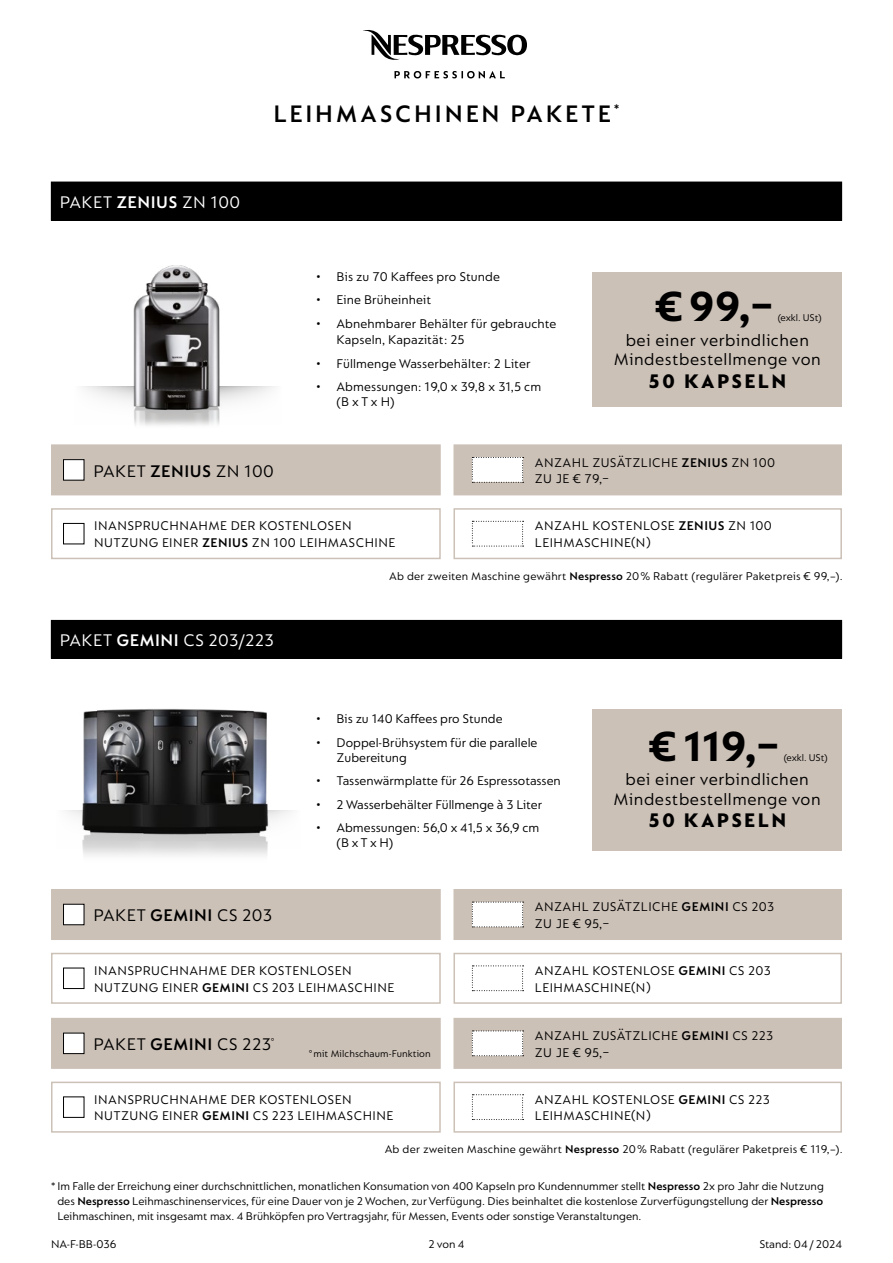
<style>
.page{position:relative;width:893px;height:1263px;background:#fff}
.page>*{position:absolute;margin:0;border:0;box-sizing:border-box;transform-origin:0 0}
.t1{font:700 45px "Nespresso Lucas";color:#000}
.t2{font:600 25.5px "Nespresso Lucas";letter-spacing:.11em;color:#000}
.t3{font:21px "Nespresso Lucas Xtra Bd";letter-spacing:.11em;color:#000}
.t4{font:18px/19.5px "Nespresso Lucas";letter-spacing:.03em;color:#000;text-align:center}
.t5{font:18px "Nespresso Lucas";letter-spacing:.02em;color:#fff}
.t6{font:13.5px/16.5px "Nespresso Lucas";letter-spacing:.025em;color:#000}
.t7{font:13.5px/15px "Nespresso Lucas";color:#000}
.t8{font:12px/15px "Nespresso Lucas";letter-spacing:.005em;color:#000;text-align:justify}
.t9{font:10.5px "Nespresso Lucas";letter-spacing:.005em;color:#000}
.s1{font-weight:600}
</style>
<div class="page">
<svg style="left:363px;top:30px;width:164px;height:48px"></svg>
<div style="left:51px;top:182px;width:791px;height:38px;background:#000"></div>
<hr style="left:51px;top:220px;width:791px;height:1px;background:#000">
<div style="left:51px;top:620px;width:791px;height:39px;background:#000"></div>
<div style="left:592px;top:272px;width:250px;height:134px;background:#ccc1b7"></div>
<div style="left:592px;top:709px;width:250px;height:142px;background:#ccc1b7"></div>
<div style="left:51px;top:889px;width:390px;height:51px;background:#ccc1b7"></div>
<div style="left:453px;top:889px;width:389px;height:51px;background:#ccc1b7"></div>
<div style="left:64px;top:904px;width:20px;height:21px;background:#fff"></div>
<div style="left:63px;top:904px;width:21px;height:21px;border:1px solid #000"></div>
<svg style="left:472px;top:902px;width:52px;height:25px"></svg>
<svg style="left:472px;top:965px;width:52px;height:26px"></svg>
<div style="left:63px;top:968px;width:21px;height:21px;border:1px solid #000"></div>
<div style="left:51px;top:1018px;width:390px;height:51px;background:#ccc1b7"></div>
<div style="left:453px;top:1018px;width:389px;height:51px;background:#ccc1b7"></div>
<div style="left:453px;top:1081px;width:389px;height:52px;border:2px solid #ccc1b7"></div>
<div style="left:453px;top:953px;width:389px;height:51px;border:2px solid #ccc1b7"></div>
<div style="left:51px;top:1081px;width:390px;height:52px;border:2px solid #ccc1b7"></div>
<div style="left:51px;top:953px;width:390px;height:51px;border:2px solid #ccc1b7"></div>
<div style="left:64px;top:1033px;width:20px;height:20px;background:#fff"></div>
<div style="left:63px;top:1033px;width:21px;height:21px;border:1px solid #000"></div>
<svg style="left:472px;top:1030px;width:52px;height:26px"></svg>
<svg style="left:472px;top:1094px;width:52px;height:26px"></svg>
<div style="left:63px;top:1096px;width:21px;height:22px;border:1px solid #000"></div>
<div style="left:51px;top:444px;width:390px;height:51px;background:#ccc1b7;border:2px solid #ccc1b7"></div>
<div style="left:453px;top:444px;width:389px;height:51px;background:#ccc1b7;border:2px solid #ccc1b7"></div>
<div style="left:453px;top:508px;width:389px;height:51px;border:2px solid #ccc1b7"></div>
<div style="left:51px;top:508px;width:390px;height:51px;border:2px solid #ccc1b7"></div>
<div style="left:64px;top:460px;width:20px;height:20px;background:#fff"></div>
<div style="left:63px;top:459px;width:21px;height:21px;border:1px solid #000"></div>
<svg style="left:472px;top:457px;width:52px;height:26px"></svg>
<svg style="left:472px;top:521px;width:52px;height:26px"></svg>
<div style="left:63px;top:523px;width:21px;height:21px;border:1px solid #000"></div>
<div style="left:69px;top:386px;width:213px;height:56px;background:linear-gradient(to bottom,#f1f1f1,#fff)"></div>
<img style="left:127px;top:265px;width:97px;height:165px">
<img style="left:75px;top:709px;width:202px;height:147px">
<p class="t5" style="left:60px;top:192px;width:182px">PAKET <span class="s1">ZENIUS</span> ZN 100</p>
<p class="t2" style="left:273px;top:99px;width:348px">LEIHMASCHINEN PAKETE<sup>*</sup></p>
<p class="t6" style="left:315px;top:268px;width:186px">• Bis zu 70 Kaffees pro Stunde</p>
<p class="t6" style="left:315px;top:291px;width:117px">• Eine Brüheinheit</p>
<p class="t6" style="left:337px;top:315px;width:221px;text-indent:-21px">• Abnehmbarer Behälter für gebrauchte<br>Kapseln, Kapazität: 25</p>
<p class="t6" style="left:315px;top:355px;width:217px">• Füllmenge Wasserbehälter: 2 Liter</p>
<p class="t6" style="left:337px;top:379px;width:206px;line-height:15px;text-indent:-21px">• Abmessungen: 19,0 x 39,8 x 31,5 cm (B x T x H)</p>
<p class="t1" style="left:655px;top:281px;width:119px">€ 99,–</p>
<p class="t9" style="left:778px;top:312px;width:45px">(exkl. USt)</p>
<p class="t4" style="left:614px;top:330px;width:209px">bei einer verbindlichen<br>Mindestbestellmenge von</p>
<p class="t3" style="left:648px;top:369px;width:140px">50 KAPSELN</p>
<p class="t4" style="left:94px;top:461px;width:182px">PAKET <span class="s1">ZENIUS</span> ZN 100</p>
<p class="t6" style="left:94px;top:517px;width:303px">INANSPRUCHNAHME DER KOSTENLOSEN<br>NUTZUNG EINER <span class="s1">ZENIUS</span> ZN 100 LEIHMASCHINE</p>
<p class="t6" style="left:535px;top:454px;width:242px">ANZAHL ZUSÄTZLICHE <span class="s1">ZENIUS</span> ZN 100</p>
<p class="t6" style="left:535px;top:470px;width:76px">ZU JE € 79,–</p>
<p class="t6" style="left:535px;top:517px;width:239px">ANZAHL KOSTENLOSE <span class="s1">ZENIUS</span> ZN 100</p>
<p class="t6" style="left:535px;top:534px;width:117px">LEIHMASCHINE(N)</p>
<p class="t5" style="left:60px;top:630px;width:216px">PAKET <span class="s1">GEMINI</span> CS 203/223</p>
<p class="t8" style="left:389px;top:568px;width:455px">Ab der zweiten Maschine gewährt <span class="s1">Nespresso</span> 20 % Rabatt (regulärer Paketpreis € 99,–).</p>
<p class="t7" style="left:315px;top:711px;width:189px">• Bis zu 140 Kaffees pro Stunde</p>
<p class="t7" style="left:337px;top:734px;width:202px;text-indent:-21px">• Doppel-Brühsystem für die parallele<br>Zubereitung</p>
<p class="t7" style="left:315px;top:773px;width:247px">• Tassenwärmplatte für 26 Espressotassen</p>
<p class="t7" style="left:315px;top:796px;width:228px">• 2 Wasserbehälter Füllmenge à 3 Liter</p>
<p class="t7" style="left:337px;top:820px;width:204px;text-indent:-21px">• Abmessungen: 56,0 x 41,5 x 36,9 cm (B x T x H)</p>
<p class="t1" style="left:649px;top:720px;width:131px">€ 119,–</p>
<p class="t9" style="left:784px;top:751px;width:45px">(exkl. USt)</p>
<p class="t4" style="left:614px;top:769px;width:209px">bei einer verbindlichen<br>Mindestbestellmenge von</p>
<p class="t3" style="left:648px;top:808px;width:140px">50 KAPSELN</p>
<p class="t4" style="left:94px;top:905px;width:180px">PAKET <span class="s1">GEMINI</span> CS 203</p>
<p class="t6" style="left:94px;top:962px;width:302px">INANSPRUCHNAHME DER KOSTENLOSEN<br>NUTZUNG EINER <span class="s1">GEMINI</span> CS 203 LEIHMASCHINE</p>
<p class="t4" style="left:94px;top:1034px;width:183px">PAKET <span class="s1">GEMINI</span> CS 223<sup>°</sup></p>
<p class="t9" style="left:308px;top:1047px;width:124px">°mit Milchschaum-Funktion</p>
<p class="t6" style="left:94px;top:1091px;width:301px">INANSPRUCHNAHME DER KOSTENLOSEN<br>NUTZUNG EINER <span class="s1">GEMINI</span> CS 223 LEIHMASCHINE</p>
<p class="t6" style="left:535px;top:898px;width:241px">ANZAHL ZUSÄTZLICHE <span class="s1">GEMINI</span> CS 203</p>
<p class="t6" style="left:535px;top:915px;width:76px">ZU JE € 95,–</p>
<p class="t6" style="left:535px;top:962px;width:238px">ANZAHL KOSTENLOSE <span class="s1">GEMINI</span> CS 203</p>
<p class="t6" style="left:535px;top:979px;width:117px">LEIHMASCHINE(N)</p>
<p class="t6" style="left:535px;top:1027px;width:240px">ANZAHL ZUSÄTZLICHE <span class="s1">GEMINI</span> CS 223</p>
<p class="t6" style="left:535px;top:1044px;width:76px">ZU JE € 95,–</p>
<p class="t6" style="left:535px;top:1091px;width:237px">ANZAHL KOSTENLOSE <span class="s1">GEMINI</span> CS 223</p>
<p class="t6" style="left:535px;top:1107px;width:117px">LEIHMASCHINE(N)</p>
<p class="t8" style="left:385px;top:1141px;width:459px">Ab der zweiten Maschine gewährt <span class="s1">Nespresso</span> 20 % Rabatt (regulärer Paketpreis € 119,–).</p>
<p class="t8" style="left:57px;top:1179px;width:768px;text-indent:-6px">* Im Falle der Erreichung einer durchschnittlichen, monatlichen Konsumation von 400 Kapseln pro Kundennummer stellt <span class="s1">Nespresso</span> 2x pro Jahr die Nutzung des <span class="s1">Nespresso</span> Leihmaschinenservices, für eine Dauer von je 2 Wochen, zur Verfügung. Dies beinhaltet die kostenlose Zurverfügungstellung der <span class="s1">Nespresso </span>Leihmaschinen, mit insgesamt max. 4 Brühköpfen pro Vertragsjahr, für Messen, Events oder sonstige Veranstaltungen.</p>
<p class="t8" style="left:51px;top:1237px;width:67px">NA-F-BB-036</p>
<p class="t8" style="left:428px;top:1237px;width:38px">2 von 4</p>
<p class="t8" style="left:759px;top:1237px;width:84px">Stand: 04 / 2024</p>
</div>
